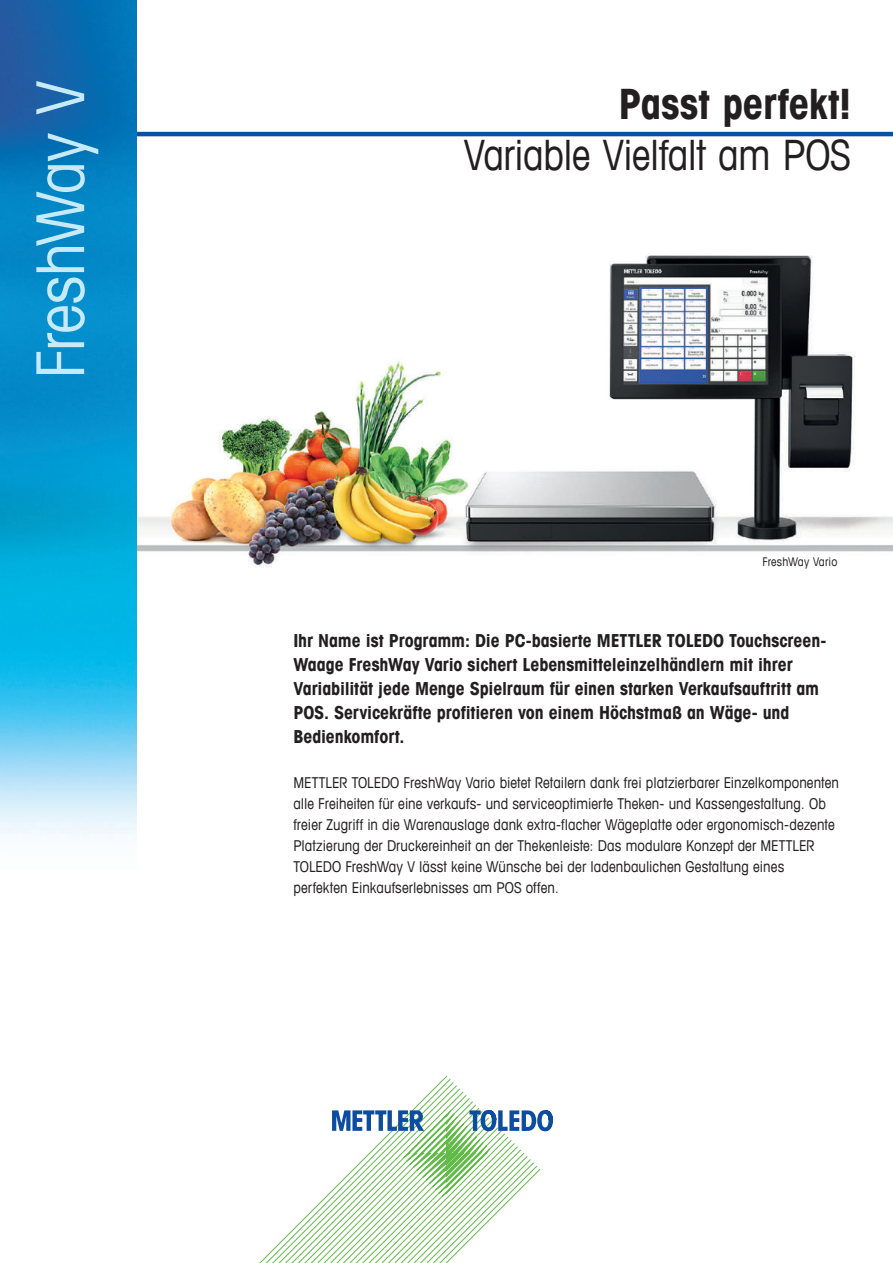
<style>
.page{position:relative;width:893px;height:1263px;background:#fff}
.page>*{position:absolute;margin:0;border:0;box-sizing:border-box;transform-origin:0 0}
.t1{font:condensed 66px "Avant Garde Com";letter-spacing:-.015em;color:#c6eafa}
.t2{font:condensed 42px "Avant Garde Com";letter-spacing:-.01em;color:#231f20}
.t3{font:700 condensed 42px "Avant Garde Com";color:#231f20}
.t4{font:700 condensed 18px/24px "Avant Garde Com";letter-spacing:-.005em;color:#231f20}
.t5{font:condensed 15px/21px "Avant Garde Com";letter-spacing:.005em;color:#231f20}
.t6{font:condensed 12px "Avant Garde Com";letter-spacing:.015em;color:#231f20}
</style>
<div class="page">
<hr style="left:111px;top:132px;width:782px;height:4px;background:#0a4fa2">
<img style="left:136px;top:189px;width:757px;height:511px">
<img style="left:0;top:0;width:136px;height:838px">
<svg style="left:259px;top:1076px;width:254px;height:187px"></svg>
<svg style="left:332px;top:1110px;width:221px;height:87px"></svg>
<h1 class="t1" style="left:20px;top:379px;width:299px;rotate:-90deg">FreshWay V</h1>
<h2 class="t3" style="left:619px;top:77px;width:234px">Passt perfekt!</h2>
<h2 class="t2" style="left:464px;top:129px;width:388px">Variable Vielfalt am POS</h2>
<p class="t6" style="left:762px;top:555px;width:76px">FreshWay Vario</p>
<p class="t4" style="left:293px;top:628px;width:534px">Ihr Name ist Programm: Die PC-basierte METTLER TOLEDO Touchscreen-Waage FreshWay Vario sichert Lebensmitteleinzelhändlern mit ihrer Variabilität jede Menge Spielraum für einen starken Verkaufsauftritt am POS. Servicekräfte profitieren von einem Höchstmaß an Wäge- und Bedienkomfort.</p>
<p class="t5" style="left:293px;top:771px;width:547px">METTLER TOLEDO FreshWay Vario bietet Retailern dank frei platzierbarer Einzelkomponenten alle Freiheiten für eine verkaufs- und serviceoptimierte Theken- und Kassengestaltung. Ob freier Zugriff in die Warenauslage dank extra-flacher Wägeplatte oder ergonomisch-dezente Platzierung der Druckereinheit an der Thekenleiste: Das modulare Konzept der METTLER TOLEDO FreshWay V lässt keine Wünsche bei der ladenbaulichen Gestaltung eines perfekten Einkaufserlebnisses am POS offen.</p>
</div>
